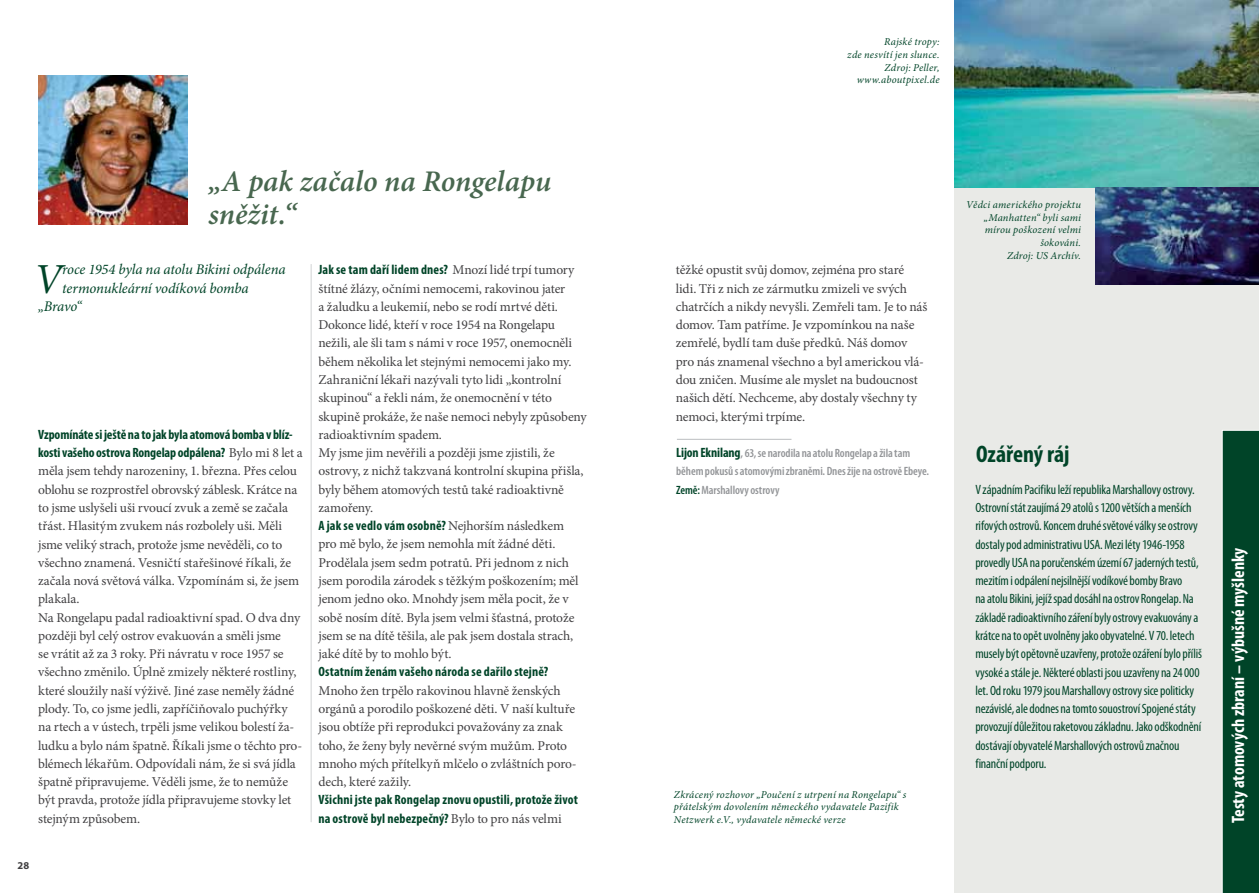
<style>
.page{position:relative;width:1259px;height:893px;background:#fff}
.page>*{position:absolute;margin:0;border:0;box-sizing:border-box;transform-origin:0 0}
.t1{font:italic 42.9px "Minion Pro";color:#004428}
.t2{font:italic 600 30px/33px "Minion Pro";color:#48674f}
.t3{font:700 condensed 24px "Myriad Pro";color:#004428}
.t4{font:700 condensed 18px "Myriad Pro";color:#fff}
.t5{font:italic 14.7px "Minion Pro";letter-spacing:-.01em;color:#004428}
.t6{font:13.5px/18.3px "Minion Pro";letter-spacing:-.01em;color:#414042}
.t7{font:condensed 13.5px/18.3px "Myriad Pro";letter-spacing:-.015em;color:#004428}
.t8{font:700 condensed 13.5px/18.3px "Myriad Pro";letter-spacing:.01em;color:#004428}
.t9{font:700 condensed 13.5px/18.3px "Myriad Pro";letter-spacing:-.01em;color:#004428}
.t10{font:600 condensed 12px/18.3px "Myriad Pro";letter-spacing:-.005em;color:#939598}
.t11{font:italic 10.5px/12.8px "Minion Pro";letter-spacing:.015em;color:#004428;text-align:right}
.t12{font:700 10.5px "Myriad Pro";color:#414042}
.s1{font-family:"Minion Pro";font-weight:400;font-stretch:normal;color:#414042}
.s2{font-weight:700;font-size:13.5px;color:#004428}
.s3{color:#004428}
</style>
<div class="page">
<div style="left:955px;top:0;width:304px;height:893px;background:#e9eae7"></div>
<img style="left:955px;top:0;width:304px;height:187px">
<div style="left:1222px;top:430px;width:37px;height:463px;background:#004428"></div>
<img style="left:1095px;top:187px;width:164px;height:97px">
<hr style="left:677px;top:439px;width:114px;height:1px;background:#bcbec0">
<img style="left:38px;top:76px;width:149px;height:149px">
<hr style="left:311px;top:264px;width:1px;height:558px;background:#d1d3d4">
<h2 class="t2" style="left:208px;top:166px;width:344px">„A pak začalo na Rongelapu sněžit.“</h2>
<p class="t5" style="left:62px;top:260px;width:225px">roce 1954 byla na atolu Bikini odpálena</p>
<p class="t5" style="left:62px;top:278px;width:188px">termonukleární vodíková bomba</p>
<p class="t5" style="left:38px;top:296px;width:45px">„Bravo“</p>
<h1 class="t1" style="left:34px;top:250px;width:30px">V</h1>
<p class="t9" style="left:38px;top:425px;width:266px">Vzpomínáte si ještě na to jak byla atomová bomba v blíz&shy;kosti vašeho ostrova Rongelap odpálena? <span class="s1">Bylo mi 8 let a</span></p>
<p class="t6" style="left:38px;top:462px;width:265px">měla jsem tehdy narozeniny, 1. března. Přes celou oblohu se rozprostřel obrovský záblesk. Krátce na to jsme uslyšeli uši rvoucí zvuk a země se začala třást. Hlasitým zvukem nás rozbolely uši. Měli jsme veliký strach, protože jsme nevěděli, co to všechno znamená. Vesničtí stařešinové říkali, že začala nová světová válka. Vzpomínám si, že jsem plakala.<br>Na Rongelapu padal radioaktivní spad. O dva dny později byl celý ostrov evakuován a směli jsme<br>se vrátit až za 3 roky. Při návratu v roce 1957 se všechno změnilo. Úplně zmizely některé rostliny, které sloužily naší výživě. Jiné zase neměly žádné plody. To, co jsme jedli, zapříčiňovalo puchýřky na rtech a v ústech, trpěli jsme velikou bolestí ža&shy;ludku a bylo nám špatně. Říkali jsme o těchto pro&shy;blémech lékařům. Odpovídali nám, že si svá jídla špatně připravujeme. Věděli jsme, že to nemůže být pravda, protože jídla připravujeme stovky let stejným způsobem.</p>
<p class="t12" style="left:18px;top:858px;width:13px">28</p>
<p class="t8" style="left:318px;top:260px;width:257px">Jak se tam daří lidem dnes? <span class="s1">Mnozí lidé trpí tumory</span></p>
<p class="t6" style="left:318px;top:279px;width:270px">štítné žlázy, očními nemocemi, rakovinou jater<br>a žaludku a leukemií, nebo se rodí mrtvé děti.<br>Dokonce lidé, kteří v roce 1954 na Rongelapu nežili, ale šli tam s námi v roce 1957, onemocněli během několika let stejnými nemocemi jako my.<br>Zahraniční lékaři nazývali tyto lidi „kontrolní skupinou“ a řekli nám, že onemocnění v této skupině prokáže, že naše nemoci nebyly způsobeny radioaktivním spadem.<br>My jsme jim nevěřili a později jsme zjistili, že ostrovy, z nichž takzvaná kontrolní skupina přišla, byly během atomových testů také radioaktivně zamořeny.</p>
<p class="t8" style="left:318px;top:516px;width:247px">A jak se vedlo vám osobně? <span class="s1">Nejhorším následkem</span></p>
<p class="t6" style="left:318px;top:535px;width:262px">pro mě bylo, že jsem nemohla mít žádné děti.<br>Prodělala jsem sedm potratů. Při jednom z nich jsem porodila zárodek s těžkým poškozením; měl jenom jedno oko. Mnohdy jsem měla pocit, že v sobě nosím dítě. Byla jsem velmi šťastná, protože jsem se na dítě těšila, ale pak jsem dostala strach, jaké dítě by to mohlo být.</p>
<p class="t8" style="left:318px;top:662px;width:231px">Ostatním ženám vašeho národa se dařilo stejně?</p>
<p class="t6" style="left:318px;top:681px;width:260px">Mnoho žen trpělo rakovinou hlavně ženských orgánů a porodilo poškozené děti. V naší kultuře jsou obtíže při reprodukci považovány za znak toho, že ženy byly nevěrné svým mužům. Proto mnoho mých přítelkyň mlčelo o zvláštních poro&shy;dech, které zažily.</p>
<p class="t8" style="left:318px;top:790px;width:261px">Všichni jste pak Rongelap znovu opustili, protože život na ostrově byl nebezpečný? <span class="s1">Bylo to pro nás velmi</span></p>
<p class="t11" style="left:847px;top:35px;width:94px">Rajské tropy:<br>zde nesvítí jen slunce.<br>Zdroj: Peller, www.aboutpixel.de</p>
<p class="t6" style="left:676px;top:261px;width:253px">těžké opustit svůj domov, zejména pro staré lidi. Tři z nich ze zármutku zmizeli ve svých chatrčích a nikdy nevyšli. Zemřeli tam. Je to náš domov. Tam patříme. Je vzpomínkou na naše zemřelé, bydlí tam duše předků. Náš domov pro nás znamenal všechno a byl americkou vlá&shy;dou zničen. Musíme ale myslet na budoucnost našich dětí. Nechceme, aby dostaly všechny ty nemoci, kterými trpíme.</p>
<p class="t10" style="left:676px;top:444px;width:254px"><span class="s2">Lijon Eknilang</span>, 63, se narodila na atolu Rongelap a žila tam během pokusů s atomovými zbraněmi. Dnes žije na ostrově Ebeye.<br><span class="s3">Země:</span> Marshallovy ostrovy</p>
<p class="t11" style="left:674px;top:788px;width:234px;text-align:left">Zkrácený rozhovor „Poučení z utrpení na Rongelapu“ s přátelským dovolením německého vydavatele Pazifik<br>Netzwerk e.V., vydavatele německé verze</p>
<p class="t11" style="left:966px;top:198px;width:116px">Vědci amerického projektu „Manhatten“ byli sami mírou poškození velmi šokováni.<br>Zdroj: US Archív.</p>
<h3 class="t3" style="left:976px;top:439px;width:95px">Ozářený ráj</h3>
<p class="t7" style="left:975px;top:480px;width:228px">V západním Pacifiku leží republika Marshallovy ostrovy.<br>Ostrovní stát zaujímá 29 atolů s 1200 větších a menších rifových ostrovů. Koncem druhé světové války se ostrovy dostaly pod administrativu USA. Mezi léty 1946-1958 provedly USA na poručenském území 67 jaderných testů, mezitím i odpálení nejsilnější vodíkové bomby Bravo<br>na atolu Bikini, jejíž spad dosáhl na ostrov Rongelap. Na základě radioaktivního záření byly ostrovy evakuovány a krátce na to opět uvolněny jako obyvatelné. V 70. letech musely být opětovně uzavřeny, protože ozáření bylo příliš vysoké a stále je. Některé oblasti jsou uzavřeny na 24 000 let. Od roku 1979 jsou Marshallovy ostrovy sice politicky nezávislé, ale dodnes na tomto souostroví Spojené státy provozují důležitou raketovou základnu. Jako odškodnění dostávají obyvatelé Marshallových ostrovů značnou finanční podporu.</p>
<h3 class="t4" style="left:1226px;top:823px;width:277px;rotate:-90deg">Testy atomových zbraní – výbušné myšlenky</h3>
</div>
